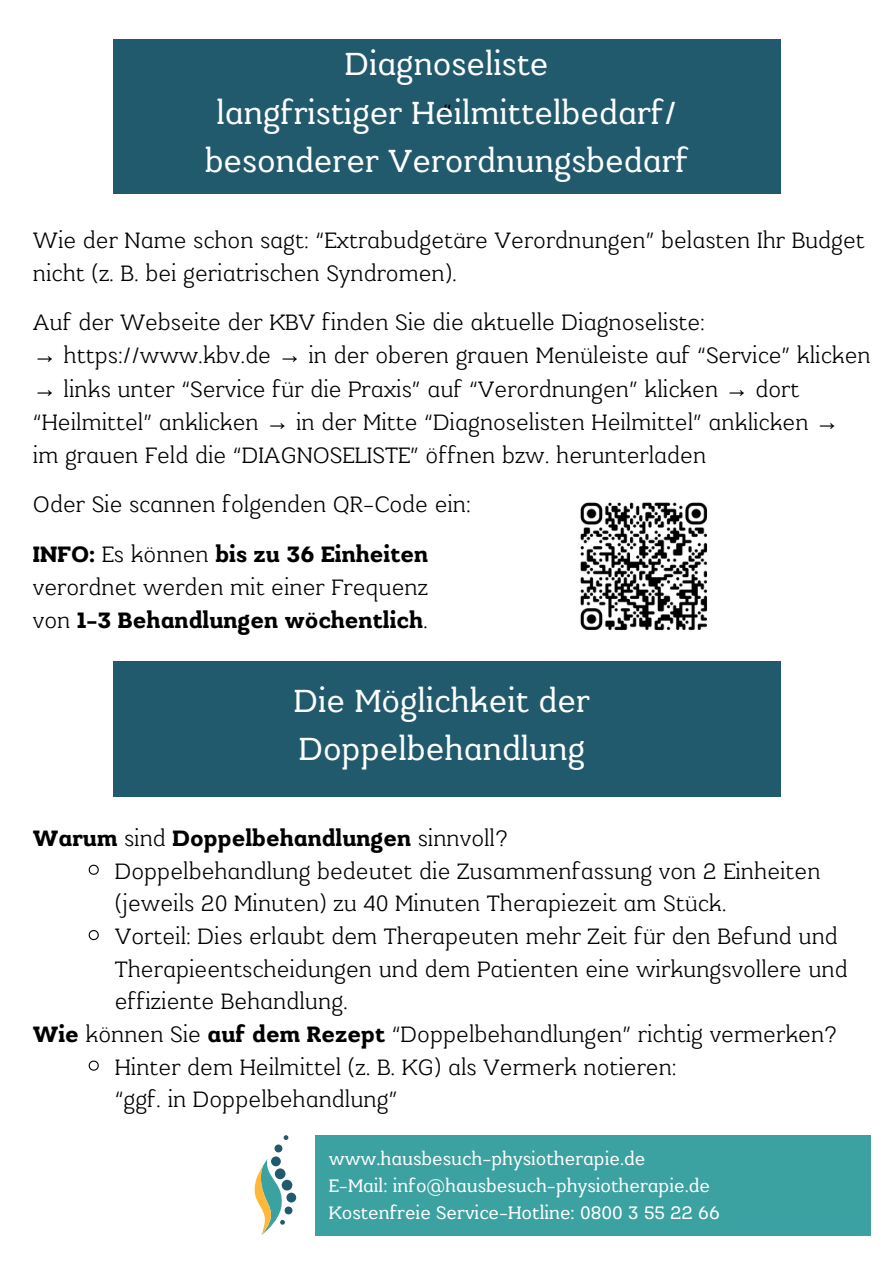
<style>
.page{position:relative;width:893px;height:1264px;background:#fff}
.page>*{position:absolute;margin:0;border:0;box-sizing:border-box;transform-origin:0 0}
.t1{font:34.5px/48.3px "Kulachat Slab";color:#fff;text-align:center}
.t2{font:25.5px "Kulachat Slab";color:#000}
.t3{font:300 24px/33.2px "Kulachat Slab";color:#000}
.t4{font:700 24px "Kulachat Slab";color:#000}
.t5{font:19.5px "Kulachat Slab";color:#fff}
.s1{font-family:"Liberation Serif";font-weight:400}
.s2{font-weight:300}
.s3{font-weight:700}
</style>
<div class="page">
<div style="left:113px;top:39px;width:667px;height:154px;background:#215a6d"></div>
<div style="left:113px;top:661px;width:667px;height:135px;background:#215a6d"></div>
<div style="left:316px;top:1134px;width:554px;height:101px;background:#3ca1a1"></div>
<svg style="left:254px;top:1135px;width:42px;height:99px"></svg>
<img style="left:580px;top:502px;width:128px;height:129px">
<svg style="left:88px;top:864px;width:11px;height:11px"></svg>
<svg style="left:88px;top:930px;width:11px;height:10px"></svg>
<svg style="left:88px;top:1060px;width:11px;height:11px"></svg>
<p class="t1" style="left:345px;top:39px;width:205px">Diagnoseliste</p>
<p class="t1" style="left:205px;top:88px;width:485px">langfristiger Heilmittelbedarf/ besonderer Verordnungsbedarf</p>
<p class="t2" style="left:441px;top:98px;width:12px">“</p>
<p class="t3" style="left:33px;top:223px;width:833px">Wie der Name schon sagt: “Extrabudgetäre Verordnungen” belasten Ihr Budget nicht (z. B. bei geriatrischen Syndromen).</p>
<p class="t3" style="left:33px;top:305px;width:673px">Auf der Webseite der KBV finden Sie die aktuelle Diagnoseliste:</p>
<p class="t3" style="left:33px;top:338px;width:839px"><span class="s1">→</span> https://www.kbv.de <span class="s1">→</span> in der oberen grauen Menüleiste auf “Service” klicken</p>
<p class="t3" style="left:33px;top:372px;width:807px"><span class="s1">→</span> links unter “Service für die Praxis” auf “Verordnungen” klicken <span class="s1">→</span> dort “Heilmittel” anklicken <span class="s1">→</span> in der Mitte “Diagnoselisten Heilmittel” anklicken <span class="s1">→ </span>im grauen Feld die “DIAGNOSELISTE” öffnen bzw. herunterladen</p>
<p class="t3" style="left:33px;top:487px;width:439px">Oder Sie scannen folgenden QR-Code ein:</p>
<p class="t4" style="left:33px;top:539px;width:397px">INFO: <span class="s2">Es können</span> bis zu 36 Einheiten</p>
<p class="t3" style="left:33px;top:570px;width:396px">verordnet werden mit einer Frequenz</p>
<p class="t4" style="left:33px;top:605px;width:396px"><span class="s2">von</span> 1-3 Behandlungen wöchentlich<span class="s2">.</span></p>
<p class="t1" style="left:294px;top:675px;width:297px">Die Möglichkeit der</p>
<p class="t1" style="left:299px;top:724px;width:288px">Doppelbehandlung</p>
<p class="t4" style="left:33px;top:823px;width:476px">Warum <span class="s2">sind</span> Doppelbehandlungen <span class="s2">sinnvoll?</span></p>
<p class="t3" style="left:115px;top:854px;width:707px;line-height:32.7px">Doppelbehandlung bedeutet die Zusammenfassung von 2 Einheiten (jeweils 20 Minuten) zu 40 Minuten Therapiezeit am Stück.</p>
<p class="t3" style="left:115px;top:919px;width:734px;line-height:32.7px">Vorteil: Dies erlaubt dem Therapeuten mehr Zeit für den Befund und<br>Therapieentscheidungen und dem Patienten eine wirkungsvollere und effiziente Behandlung.</p>
<p class="t3" style="left:33px;top:1017px;width:805px"><span class="s3">Wie</span> können Sie <span class="s3">auf dem Rezept</span> “Doppelbehandlungen” richtig vermerken?</p>
<p class="t3" style="left:115px;top:1049px;width:563px">Hinter dem Heilmittel (z. B. KG) als Vermerk notieren:</p>
<p class="t3" style="left:115px;top:1082px;width:284px">“ggf. in Doppelbehandlung”</p>
<p class="t5" style="left:329px;top:1146px;width:318px">www.hausbesuch-physiotherapie.de</p>
<p class="t5" style="left:329px;top:1173px;width:383px">E-Mail: info@hausbesuch-physiotherapie.de</p>
<p class="t5" style="left:329px;top:1200px;width:392px">Kostenfreie Service-Hotline: 0800 3 55 22 66</p>
</div>
